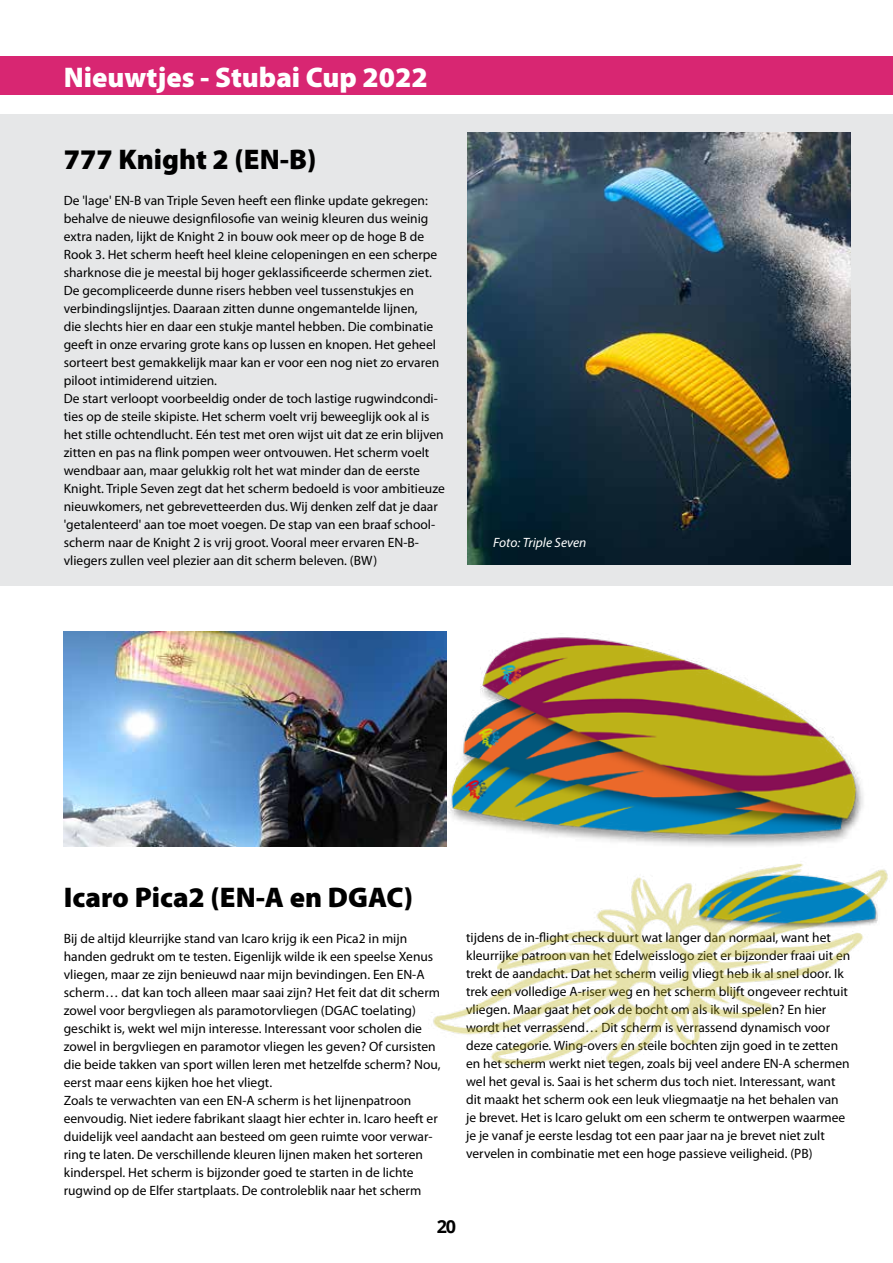
<style>
.page{position:relative;width:893px;height:1263px;background:#fff}
.page>*{position:absolute;margin:0;border:0;box-sizing:border-box;transform-origin:0 0}
.t1{font:900 28.5px "Myriad Pro";color:#000}
.t2{font:900 28.5px "Myriad Pro";color:#fff}
.t3{font:700 18px "Open Sans";color:#000}
.t4{font:13.5px/18px "Myriad Pro";color:#000}
.t5{font:italic 13.5px "Myriad Pro";color:#fff}
</style>
<div class="page">
<div style="left:0;top:115px;width:893px;height:471px;background:#e6e7e8"></div>
<div style="left:0;top:56px;width:893px;height:38px;background:#d82672"></div>
<img style="left:468px;top:133px;width:382px;height:432px">
<img style="left:64px;top:631px;width:382px;height:216px">
<img style="left:429px;top:632px;width:459px;height:433px">
<h1 class="t2" style="left:64px;top:61px;width:366px">Nieuwtjes - Stubai Cup 2022</h1>
<h1 class="t1" style="left:64px;top:143px;width:254px">777 Knight 2 (EN-B)</h1>
<p class="t4" style="left:64px;top:191px;width:382px">De 'lage' EN-B van Triple Seven heeft een flinke update gekregen: behalve de nieuwe designfilosofie van weinig kleuren dus weinig extra naden, lijkt de Knight 2 in bouw ook meer op de hoge B de Rook 3. Het scherm heeft heel kleine celopeningen en een scherpe sharknose die je meestal bij hoger geklassificeerde schermen ziet.<br>De gecompliceerde dunne risers hebben veel tussenstukjes en verbindingslijntjes. Daaraan zitten dunne ongemantelde lijnen,<br>die slechts hier en daar een stukje mantel hebben. Die combinatie geeft in onze ervaring grote kans op lussen en knopen. Het geheel sorteert best gemakkelijk maar kan er voor een nog niet zo ervaren piloot intimiderend uitzien.<br>De start verloopt voorbeeldig onder de toch lastige rugwindcondi&shy;ties op de steile skipiste. Het scherm voelt vrij beweeglijk ook al is het stille ochtendlucht. Eén test met oren wijst uit dat ze erin blijven zitten en pas na flink pompen weer ontvouwen. Het scherm voelt wendbaar aan, maar gelukkig rolt het wat minder dan de eerste Knight. Triple Seven zegt dat het scherm bedoeld is voor ambitieuze nieuwkomers, net gebrevetteerden dus. Wij denken zelf dat je daar 'getalenteerd' aan toe moet voegen. De stap van een braaf school&shy;scherm naar de Knight 2 is vrij groot. Vooral meer ervaren EN-B&shy;vliegers zullen veel plezier aan dit scherm beleven. (BW)</p>
<p class="t5" style="left:493px;top:534px;width:95px">Foto: Triple Seven</p>
<h1 class="t1" style="left:64px;top:881px;width:351px">Icaro Pica2 (EN-A en DGAC)</h1>
<p class="t4" style="left:64px;top:929px;width:378px">Bij de altijd kleurrijke stand van Icaro krijg ik een Pica2 in mijn handen gedrukt om te testen. Eigenlijk wilde ik een speelse Xenus vliegen, maar ze zijn benieuwd naar mijn bevindingen. Een EN-A scherm… dat kan toch alleen maar saai zijn? Het feit dat dit scherm zowel voor bergvliegen als paramotorvliegen (DGAC toelating) geschikt is, wekt wel mijn interesse. Interessant voor scholen die zowel in bergvliegen en paramotor vliegen les geven? Of cursisten die beide takken van sport willen leren met hetzelfde scherm? Nou, eerst maar eens kijken hoe het vliegt.<br>Zoals te verwachten van een EN-A scherm is het lijnenpatroon eenvoudig. Niet iedere fabrikant slaagt hier echter in. Icaro heeft er duidelijk veel aandacht aan besteed om geen ruimte voor verwar&shy;ring te laten. De verschillende kleuren lijnen maken het sorteren kinderspel. Het scherm is bijzonder goed te starten in de lichte rugwind op de Elfer startplaats. De controleblik naar het scherm</p>
<p class="t4" style="left:466px;top:929px;width:386px">tijdens de in-flight check duurt wat langer dan normaal, want het kleurrijke patroon van het Edelweisslogo ziet er bijzonder fraai uit en trekt de aandacht. Dat het scherm veilig vliegt heb ik al snel door. Ik trek een volledige A-riser weg en het scherm blijft ongeveer rechtuit vliegen. Maar gaat het ook de bocht om als ik wil spelen? En hier wordt het verrassend… Dit scherm is verrassend dynamisch voor deze categorie. Wing-overs en steile bochten zijn goed in te zetten en het scherm werkt niet tegen, zoals bij veel andere EN-A schermen wel het geval is. Saai is het scherm dus toch niet. Interessant, want dit maakt het scherm ook een leuk vliegmaatje na het behalen van je brevet. Het is Icaro gelukt om een scherm te ontwerpen waarmee je je vanaf je eerste lesdag tot een paar jaar na je brevet niet zult vervelen in combinatie met een hoge passieve veiligheid. (PB)</p>
<h2 class="t3" style="left:437px;top:1214px;width:21px">20</h2>
</div>
